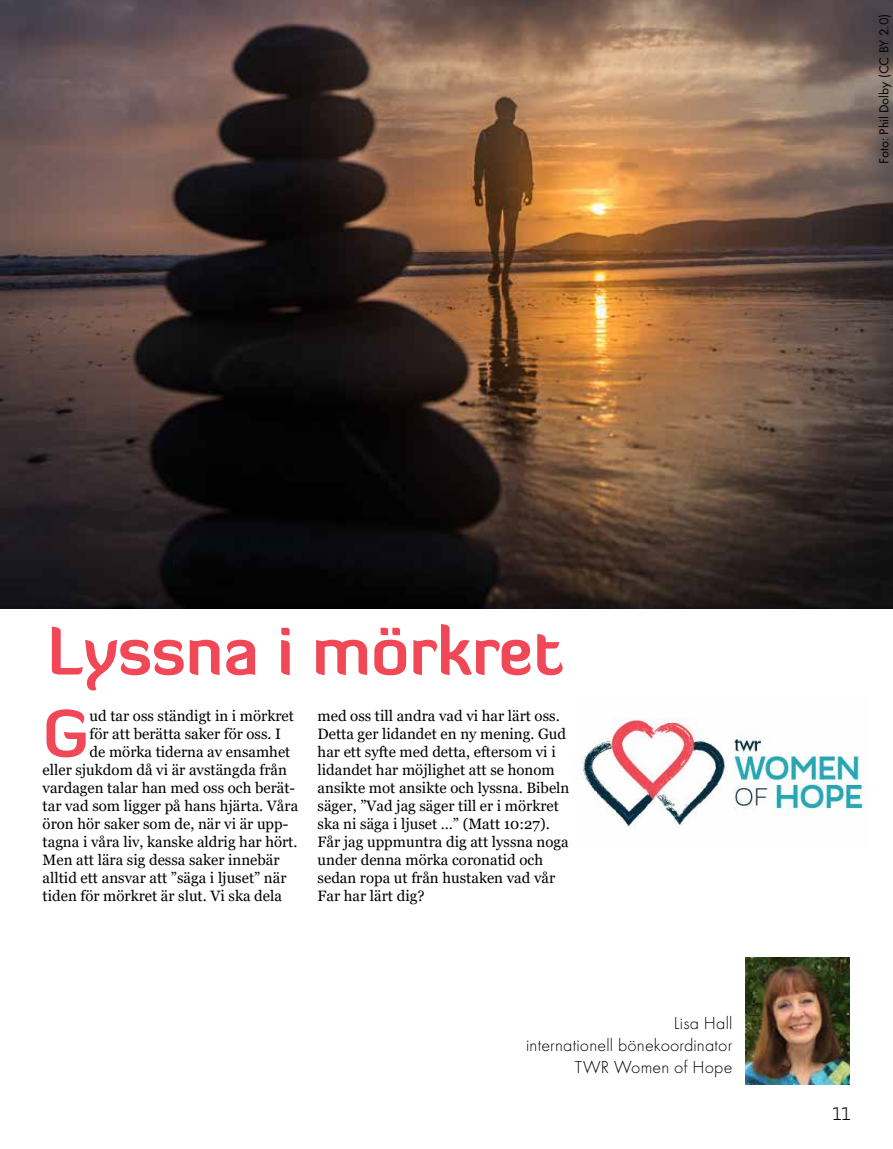
<style>
.page{position:relative;width:893px;height:1149px;background:#fff}
.page>*{position:absolute;margin:0;border:0;box-sizing:border-box;transform-origin:0 0}
.t1{font:700 66px "Diavlo";color:#f04857}
.t2{font:700 64.95px "Diavlo";color:#f04857}
.t3{font:300 18px/21.6px "Function Pro";letter-spacing:.01em;color:#000;text-align:right}
.t4{font:300 18px "Diavlo";color:#000}
.t5{font:15px/18px "Georgia";color:#000}
.t6{font:13.5px "Function Pro";color:#000}
</style>
<div class="page">
<img style="left:745px;top:957px;width:105px;height:126px">
<img style="left:581px;top:718px;width:286px;height:111px">
<img style="left:0;top:0;width:893px;height:607px">
<p class="t6" style="left:876px;top:164px;width:151px;rotate:-90deg">Foto: Phil Dolby (CC BY 2.0)</p>
<h1 class="t1" style="left:47px;top:608px;width:517px">Lyssna i mörkret</h1>
<h2 class="t2" style="left:43px;top:691px;width:48px">G</h2>
<p class="t5" style="left:90px;top:706px;width:206px">ud tar oss ständigt in i mörkret</p>
<p class="t5" style="left:318px;top:706px;width:253px">med oss till andra vad vi har lärt oss.<br>Detta ger lidandet en ny mening. Gud har ett syfte med detta, eftersom vi i lidandet har möjlighet att se honom ansikte mot ansikte och lyssna. Bibeln säger, ”Vad jag säger till er i mörkret ska ni säga i ljuset …” (Matt 10:27).<br>Får jag uppmuntra dig att lyssna noga under denna mörka coronatid och sedan ropa ut från hustaken vad vår Far har lärt dig?</p>
<p class="t5" style="left:90px;top:724px;width:193px">för att berätta saker för oss. I</p>
<p class="t5" style="left:90px;top:742px;width:202px">de mörka tiderna av ensamhet</p>
<p class="t5" style="left:43px;top:760px;width:246px">eller sjukdom då vi är avstängda från</p>
<p class="t5" style="left:43px;top:778px;width:254px">vardagen talar han med oss och berät-</p>
<p class="t5" style="left:43px;top:796px;width:257px">tar vad som ligger på hans hjärta. Våra</p>
<p class="t5" style="left:43px;top:814px;width:247px">öron hör saker som de, när vi är upp-</p>
<p class="t5" style="left:43px;top:832px;width:256px">tagna i våra liv, kanske aldrig har hört.</p>
<p class="t5" style="left:43px;top:850px;width:239px">Men att lära sig dessa saker innebär</p>
<p class="t5" style="left:43px;top:868px;width:245px">alltid ett ansvar att ”säga i ljuset” när</p>
<p class="t5" style="left:43px;top:886px;width:241px">tiden för mörkret är slut. Vi ska dela</p>
<p class="t3" style="left:526px;top:1012px;width:208px">Lisa Hall<br>internationell bönekoordinator<br>TWR Women of Hope</p>
<p class="t4" style="left:832px;top:1102px;width:20px">11</p>
</div>
